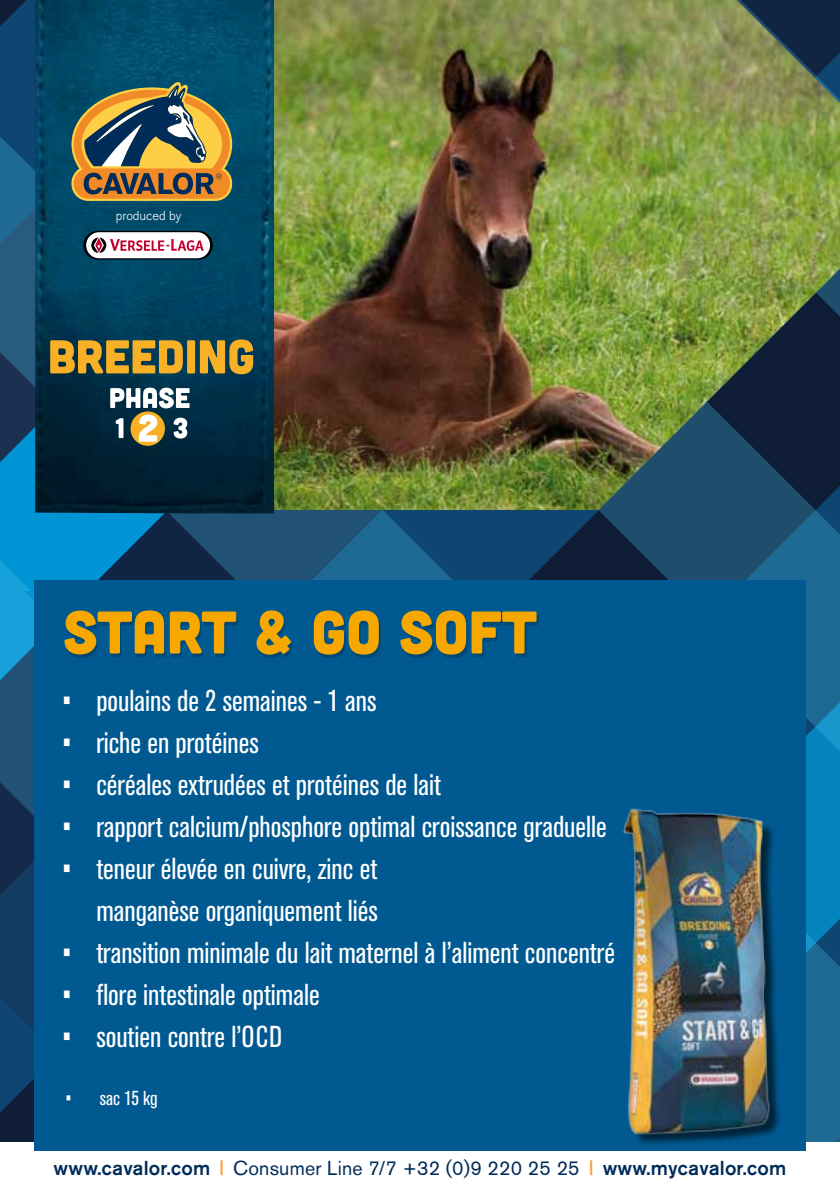
<style>
.page{position:relative;width:840px;height:1191px;background:#fff}
.page>*{position:absolute;margin:0;border:0;box-sizing:border-box;transform-origin:0 0}
.t1{font:60px "Cubano";color:#f7a800}
.t2{font:condensed 30px/42px "Akzidenz Grotesk Std";color:#fff;text-align:right}
.t3{font:500 20px "Akzidenz Grotesk Std";letter-spacing:.01em;color:#002c5a}
.t4{font:condensed 20px "Akzidenz Grotesk Std";color:#fff}
.t5{font:300 12.8px "Akzidenz Grotesk Std";color:#fff}
.s1{font-family:"Trade Gothic LT Std Bd Cn 20";font-weight:400;color:#f93}
.s2{font-weight:400}
</style>
<div class="page">
<img style="left:274px;top:0;width:565px;height:598px">
<svg style="left:0;top:0;width:35px;height:202px;background:#124b76"></svg>
<svg style="left:0;top:202px;width:35px;height:939px;background:#185179"></svg>
<svg style="left:0;top:510px;width:839px;height:81px;background:#15557d"></svg>
<img style="left:35px;top:0;width:239px;height:513px">
<svg style="left:71px;top:82px;width:161px;height:119px;background:#877b54"></svg>
<svg style="left:83px;top:231px;width:130px;height:28px"></svg>
<div style="left:34px;top:580px;width:771px;height:571px;background:#005a91"></div>
<div style="left:66px;top:613px;width:472px;height:45px;background:#000;opacity:.2"></div>
<img style="left:622px;top:745px;width:217px;height:406px">
<svg style="left:50px;top:340px;width:133px;height:33px;background:#ae8c32"></svg>
<div style="left:187px;top:340px;width:8px;height:33px;background:#f8b127"></div>
<svg style="left:200px;top:339px;width:53px;height:35px;background:#ad8c34"></svg>
<svg style="left:110px;top:387px;width:79px;height:21px"></svg>
<svg style="left:130px;top:411px;width:35px;height:35px"></svg>
<svg style="left:116px;top:418px;width:7px;height:20px"></svg>
<svg style="left:139px;top:415px;width:18px;height:27px"></svg>
<svg style="left:173px;top:418px;width:14px;height:20px"></svg>
<p class="t5" style="left:116px;top:209px;width:67px">produced by</p>
<h1 class="t1" style="left:63px;top:594px;width:475px">START &amp; GO SOFT</h1>
<p class="t2" style="left:62px;top:680px;width:316px">• poulains de 2 semaines - 1 ans</p>
<p class="t2" style="left:62px;top:722px;width:198px">• riche en protéines</p>
<p class="t2" style="left:62px;top:764px;width:380px">• céréales extrudées et protéines de lait</p>
<p class="t2" style="left:62px;top:806px;width:546px">• rapport calcium/phosphore optimal croissance graduelle</p>
<p class="t2" style="left:62px;top:848px;width:317px">• teneur élevée en cuivre, zinc et manganèse organiquement liés</p>
<p class="t2" style="left:62px;top:932px;width:554px">• transition minimale du lait maternel à l’aliment concentré</p>
<p class="t2" style="left:62px;top:974px;width:259px">• flore intestinale optimale</p>
<p class="t2" style="left:62px;top:1016px;width:222px">• soutien contre l’OCD</p>
<p class="t4" style="left:65px;top:1087px;width:94px">• sac 15 kg</p>
<p class="t3" style="left:54px;top:1156px;width:733px">www.cavalor.com <span class="s1">|</span> <span class="s2">Consumer Line 7/7 +32 (0)9 220 25 25</span> <span class="s1">|</span> www.mycavalor.com</p>
</div>
